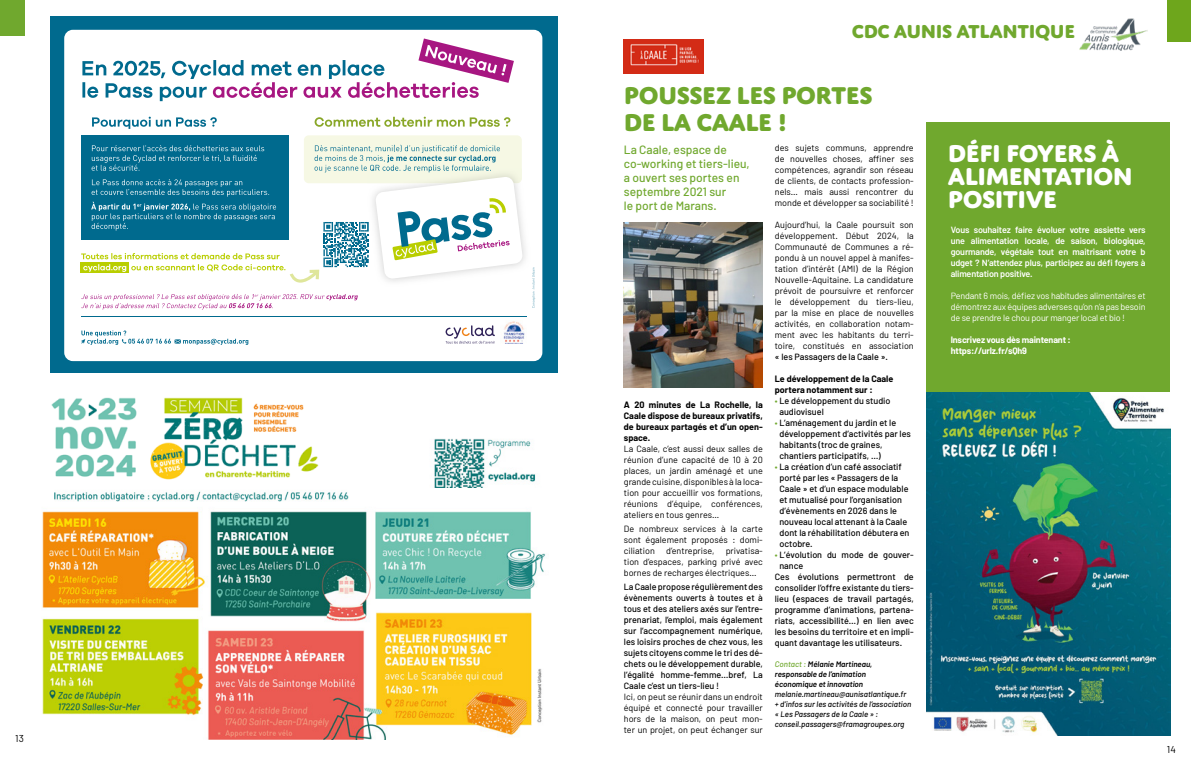
<style>
.page{position:relative;width:1191px;height:766px;background:#fff}
.page>*{position:absolute;margin:0;border:0;box-sizing:border-box;transform-origin:0 0}
.t1{font:800 26px/23px "Domus Titling";letter-spacing:-.02em;color:#fff}
.t2{font:800 26px/27px "Domus Titling";letter-spacing:-.02em;color:#70a82e}
.t3{font:800 20px "Domus Titling";letter-spacing:-.02em;color:#70a82e}
.t4{font:500 12px/14px "Barlow";color:#70a82e}
.t5{font:10px "Barlow";color:#000}
.t6{font:9px/11px "Barlow";color:#000;text-align:justify}
.t7{font:500 9px/11px "Barlow";color:#000}
.t8{font:600 9px/11px "Barlow";letter-spacing:-.02em;color:#fff;text-align:justify}
.t9{font:700 9px/11px "Barlow";color:#000;text-align:justify}
.t10{font:9px/11px "Barlow";letter-spacing:-.02em;color:#fff;text-align:justify}
.t11{font:700 9px/11px "Barlow";letter-spacing:-.02em;color:#fff}
.t12{font:italic 500 8px/10px "Barlow";color:#000}
.t13{font:italic 600 8px/10px "Barlow";color:#000}
.s1{color:#70a82e}
.s2{font-weight:500;color:#70a82e}
</style>
<div class="page">
<div style="left:926px;top:122px;width:243px;height:594px;background:#70a82e"></div>
<div style="left:1167px;top:0;width:24px;height:42px;background:#6ea61c"></div>
<img style="left:1079px;top:18px;width:68px;height:33px">
<div style="left:0;top:0;width:24px;height:35px;background:#70a82e"></div>
<div style="left:50px;top:17px;width:507px;height:356px;background:#006a8e"></div>
<div style="left:64px;top:30px;width:478px;height:331px;background:#fff;border-radius:9px"></div>
<svg style="left:445px;top:325px;width:50px;height:18px"></svg>
<svg style="left:81px;top:330px;width:167px;height:15px"></svg>
<img style="left:503px;top:321px;width:22px;height:22px">
<div style="left:304px;top:135px;width:218px;height:48px;background:#f6f8e4;border-radius:5px"></div>
<svg style="left:82px;top:38px;width:432px;height:63px"></svg>
<svg style="left:314px;top:117px;width:196px;height:10px"></svg>
<svg style="left:81px;top:294px;width:277px;height:15px"></svg>
<div style="left:81px;top:135px;width:207px;height:105px;background:#006a8e"></div>
<svg style="left:81px;top:145px;width:442px;height:137px"></svg>
<svg style="left:92px;top:117px;width:125px;height:12px"></svg>
<svg style="left:532px;top:267px;width:3px;height:41px"></svg>
<hr style="left:81px;top:316px;width:446px;height:1px;background:#006a8e">
<img style="left:624px;top:222px;width:139px;height:165px">
<img style="left:624px;top:39px;width:80px;height:35px">
<img style="left:51px;top:397px;width:268px;height:83px">
<img style="left:434px;top:438px;width:102px;height:49px">
<img style="left:42px;top:511px;width:504px;height:228px">
<div style="left:36px;top:720px;width:149px;height:31px;background:#fff"></div>
<img style="left:54px;top:491px;width:295px;height:11px">
<img style="left:926px;top:392px;width:244px;height:343px">
<p class="t5" style="left:15px;top:732px;width:10px">13</p>
<h2 class="t3" style="left:852px;top:19px;width:225px">CDC AUNIS ATLANTIQUE</h2>
<h1 class="t2" style="left:624px;top:81px;width:250px">POUSSEZ LES PORTES<br>DE LA CAALE !</h1>
<h3 class="t4" style="left:624px;top:142px;width:127px">La Caale, espace de co-working et tiers-lieu, a ouvert ses portes en septembre 2021 sur<br>le port de Marans.</h3>
<p class="t9" style="left:624px;top:399px;width:140px">A 20 minutes de La Rochelle, la Caale dispose de bureaux privatifs, de bureaux partagés et d’un open&shy;space.</p>
<p class="t6" style="left:624px;top:443px;width:140px">La Caale, c’est aussi deux salles de réunion d’une capacité de 10 à 20 places, un jardin aménagé et une grande cuisine, disponibles à la loca&shy;tion pour accueillir vos formations, réunions d’équipe, conférences, ateliers en tous genres…</p>
<p class="t6" style="left:624px;top:523px;width:140px">De nombreux services à la carte sont également proposés : domi&shy;ciliation d’entreprise, privatisa&shy;tion d’espaces, parking privé avec bornes de recharges électriques...</p>
<p class="t7" style="left:624px;top:580px;width:140px;text-align:justify">La Caale propose régulièrement des évènements ouverts à toutes et à tous et des ateliers axés sur l’entre&shy;prenariat, l’emploi, mais également sur l’accompagnement numérique, les loisirs proches de chez vous, les sujets citoyens comme le tri des dé&shy;chets ou le développement durable, l’égalité homme-femme…bref, La Caale c’est un tiers-lieu !</p>
<p class="t6" style="left:624px;top:690px;width:140px">Ici, on peut se réunir dans un endroit équipé et connecté pour travailler hors de la maison, on peut mon&shy;ter un projet, on peut échanger sur</p>
<p class="t6" style="left:775px;top:142px;width:140px">des sujets communs, apprendre de nouvelles choses, affiner ses compétences, agrandir son réseau de clients, de contacts profession&shy;nels… mais aussi rencontrer du monde et développer sa sociabilité !</p>
<p class="t6" style="left:775px;top:219px;width:140px">Aujourd’hui, la Caale poursuit son développement. Début 2024, la Communauté de Communes a ré&shy;pondu à un nouvel appel à manifes&shy;tation d’intérêt (AMI) de la Région Nouvelle-Aquitaine. La candidature prévoit de poursuivre et renforcer le développement du tiers-lieu, par la mise en place de nouvelles activités, en collaboration notam&shy;ment avec les habitants du terri&shy;toire, constitués en association</p>
<p class="t7" style="left:775px;top:351px;width:115px">« les Passagers de la Caale ».</p>
<p class="t9" style="left:775px;top:373px;width:120px">Le développement de la Caale portera notamment sur :</p>
<p class="t7" style="left:779px;top:395px;width:113px;text-indent:-5px"><span class="s1">•</span> Le développement du studio audiovisuel</p>
<p class="t7" style="left:779px;top:417px;width:133px;text-indent:-5px"><span class="s1">•</span> L’aménagement du jardin et le développement d’activités par les habitants (troc de graines, chantiers participatifs, …)</p>
<p class="t7" style="left:779px;top:461px;width:132px;text-indent:-5px"><span class="s1">•</span> La création d’un café associatif porté par les « Passagers de la<br>Caale » et d’un espace modulable et mutualisé pour l’organisation d’évènements en 2026 dans le nouveau local attenant à la Caale dont la réhabilitation débutera en octobre.</p>
<p class="t7" style="left:775px;top:549px;width:140px"><span class="s1">•</span> L’évolution du mode de gouver-</p>
<p class="t7" style="left:779px;top:560px;width:25px">nance</p>
<p class="t7" style="left:775px;top:571px;width:140px">Ces évolutions permettront de</p>
<p class="t7" style="left:775px;top:582px;width:140px">consolider l’offre existante du tiers-</p>
<p class="t7" style="left:775px;top:593px;width:140px">lieu (espaces de travail partagés,</p>
<p class="t7" style="left:775px;top:604px;width:140px">programme d’animations, partena-</p>
<p class="t7" style="left:775px;top:615px;width:140px">riats, accessibilité…) en lien avec</p>
<p class="t7" style="left:775px;top:626px;width:140px">les besoins du territoire et en impli-</p>
<p class="t7" style="left:775px;top:637px;width:129px">quant davantage les utilisateurs.</p>
<p class="t13" style="left:775px;top:659px;width:99px"><span class="s2">Contact :</span> Mélanie Martineau, responsable de l’animation économique et innovation</p>
<p class="t12" style="left:775px;top:689px;width:138px">melanie.martineau@aunisatlantique.fr + d’infos sur les activités de l’association « Les Passagers de la Caale » : conseil.passagers@framagroupes.org</p>
<h1 class="t1" style="left:948px;top:141px;width:186px">DÉFI FOYERS À<br>ALIMENTATION<br>POSITIVE</h1>
<p class="t8" style="left:950px;top:224px;width:196px">Vous souhaitez faire évoluer votre assiette vers une alimentation locale, de saison, biologique, gourmande, végétale tout en maitrisant votre b udget ? N’attendez plus, participez au défi foyers à alimentation positive.</p>
<p class="t10" style="left:950px;top:290px;width:196px">Pendant 6 mois, défiez vos habitudes alimentaires et démontrez aux équipes adverses qu’on n’a pas besoin de se prendre le chou pour manger local et bio !</p>
<p class="t11" style="left:950px;top:334px;width:122px">Inscrivez vous dès maintenant : https://urlz.fr/sQh9</p>
<p class="t5" style="left:1166px;top:743px;width:10px">14</p>
</div>
